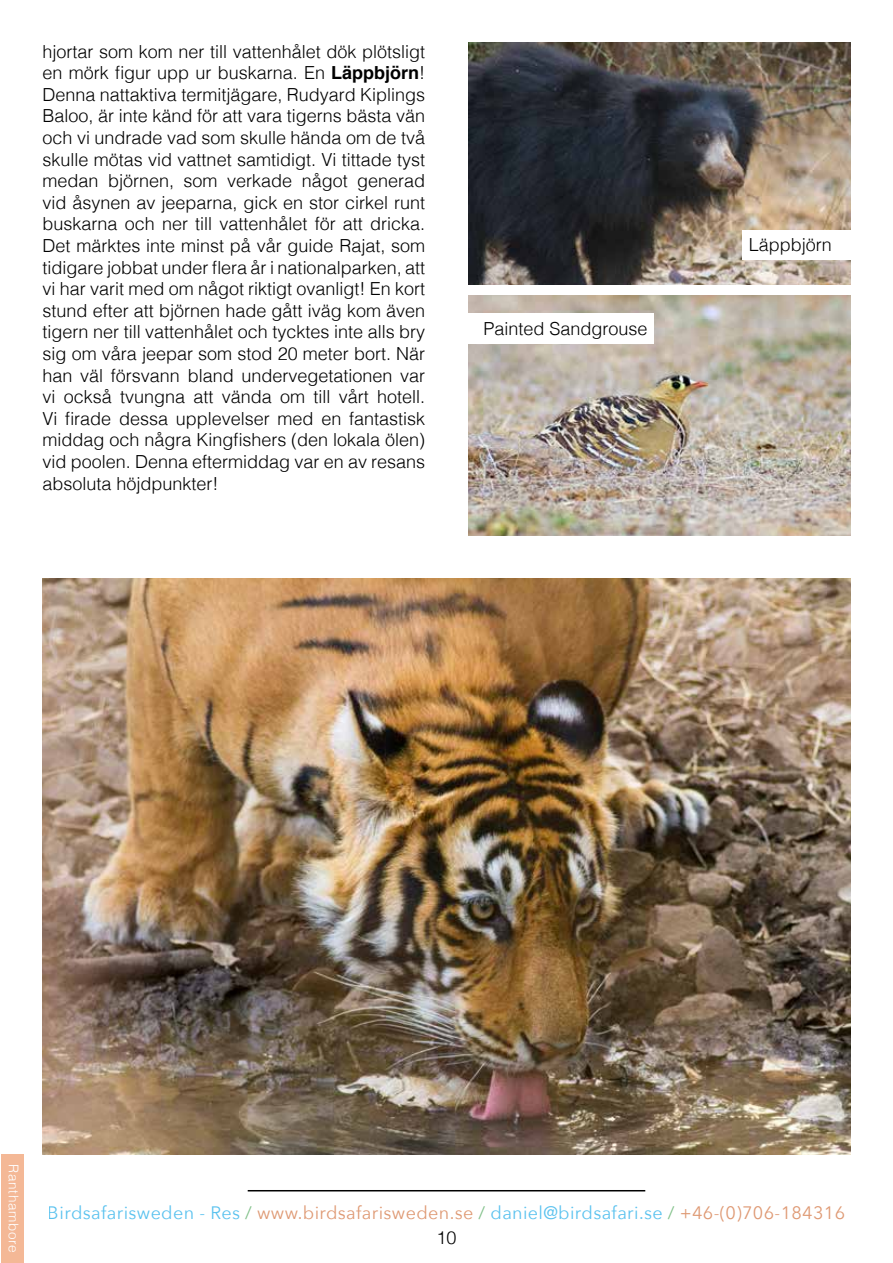
<style>
.page{position:relative;width:893px;height:1263px;background:#fff}
.page>*{position:absolute;margin:0;border:0;box-sizing:border-box;transform-origin:0 0}
.t1{font:300 18px/21.6px "Helvetica";color:#000;text-align:justify}
.t2{font:18px "Avenir Next";letter-spacing:.02em;color:#00a1e6}
.t3{font:300 13.5px "Helvetica";letter-spacing:.05em;color:#fff}
.s1{font-weight:700}
.s2{color:#3d9f4a}
.s3{color:#cd6228}
</style>
<div class="page">
<div style="left:1px;top:1155px;width:22px;height:108px;background:#f4b896"></div>
<img style="left:468px;top:43px;width:383px;height:241px">
<div style="left:743px;top:230px;width:138px;height:29px;background:#fff"></div>
<img style="left:468px;top:295px;width:383px;height:241px">
<div style="left:452px;top:314px;width:201px;height:30px;background:#fff"></div>
<hr style="left:248px;top:1190px;width:397px;height:1px;background:#000">
<img style="left:43px;top:578px;width:807px;height:577px">
<p class="t1" style="left:43px;top:39px;width:384px">hjortar som kom ner till vattenhålet dök plötsligt en mörk figur upp ur buskarna. En <span class="s1">Läppbjörn</span>!<br>Denna nattaktiva termitjägare, Rudyard Kiplings Baloo, är inte känd för att vara tigerns bästa vän och vi undrade vad som skulle hända om de två skulle mötas vid vattnet samtidigt. Vi tittade tyst medan björnen, som verkade något generad vid åsynen av jeeparna, gick en stor cirkel runt buskarna och ner till vattenhålet för att dricka.<br>Det märktes inte minst på vår guide Rajat, som tidigare jobbat under flera år i nationalparken, att vi har varit med om något riktigt ovanligt! En kort stund efter att björnen hade gått iväg kom även tigern ner till vattenhålet och tycktes inte alls bry sig om våra jeepar som stod 20 meter bort. När han väl försvann bland undervegetationen var vi också tvungna att vända om till vårt hotell.<br>Vi firade dessa upplevelser med en fantastisk middag och några Kingfishers (den lokala ölen) vid poolen. Denna eftermiddag var en av resans absoluta höjdpunkter!</p>
<p class="t1" style="left:483px;top:316px;width:166px">Painted Sandgrouse</p>
<p class="t1" style="left:749px;top:232px;width:85px">Läppbjörn</p>
<p class="t3" style="left:25px;top:1164px;width:90px;rotate:90deg">Ranthambore</p>
<p class="t2" style="left:48px;top:1198px;width:799px">Birdsafarisweden - Res <span class="s2">/</span> <span class="s3">www.birdsafarisweden.se</span> <span class="s2">/</span> daniel@birdsafari.se <span class="s2">/</span> <span class="s3">+46-(0)706-184316</span></p>
<p class="t1" style="left:436px;top:1225px;width:22px">10</p>
</div>
